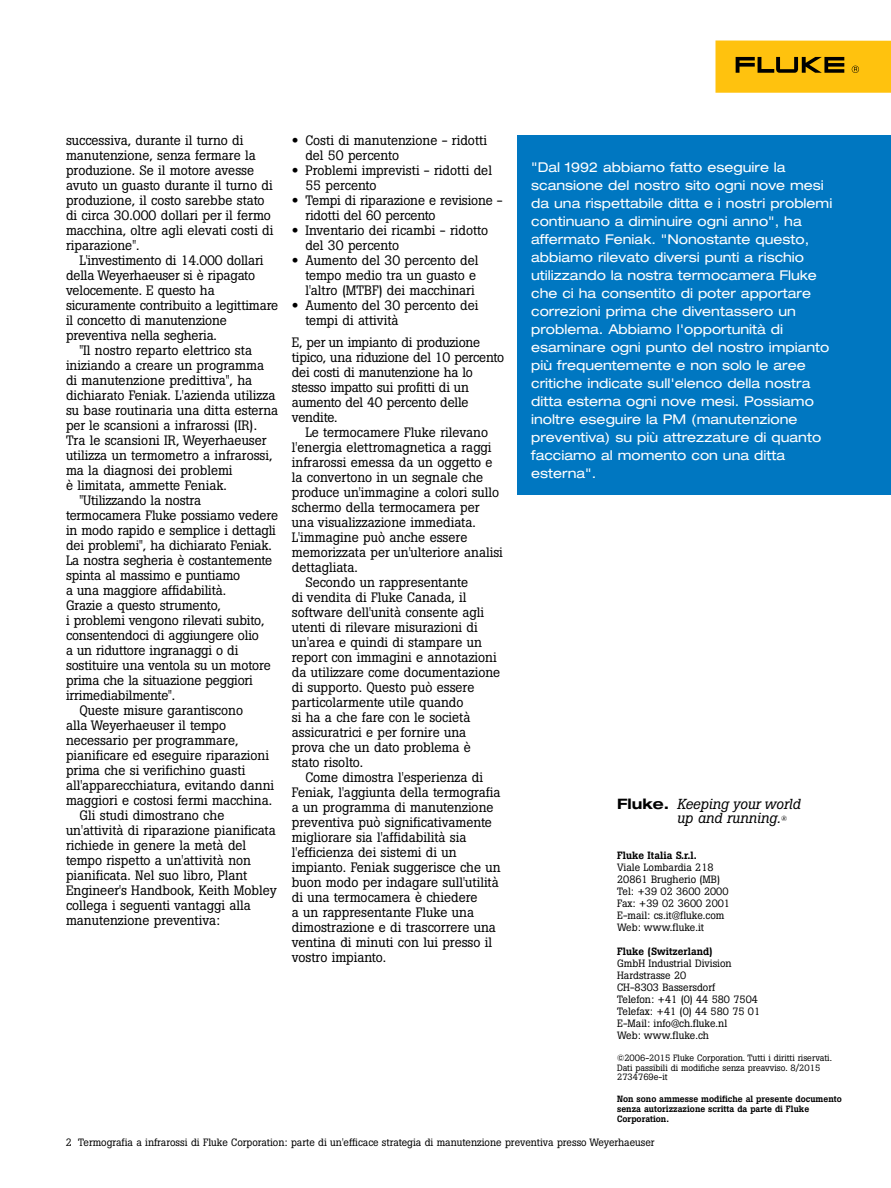
<style>
.page{position:relative;width:891px;height:1188px;background:#fff}
.page>*{position:absolute;margin:0;border:0;box-sizing:border-box;transform-origin:0 0}
.t1{font:italic 14.4px/14.4px "Boton Pro";color:#000}
.t2{font:13.5px/15px "Boton Pro";color:#000}
.t3{font:expanded 13.5px/18px "Helvetica Neue LT Std";color:#fff}
.t4{font:10.5px/12px "Boton Pro";color:#000}
.t5{font:500 10.5px "Boton Pro";color:#000}
.t6{font:9px/9.8px "Boton Pro";color:#000}
.t7{font:500 9px/9.8px "Boton Pro";color:#000}
.s1{font-family:"Helvetica Neue LT Std";font-weight:700;font-stretch:expanded}
.s2{font-family:"Helvetica Neue LT Std";font-weight:700;font-style:normal;font-stretch:expanded}
</style>
<div class="page">
<div style="left:716px;top:40px;width:175px;height:53px;background:#ffc20e"></div>
<svg style="left:736px;top:57px;width:108px;height:16px"></svg>
<svg style="left:852px;top:66px;width:7px;height:7px"></svg>
<div style="left:518px;top:135px;width:373px;height:360px;background:#0077c1"></div>
<p class="t2" style="left:66px;top:133px;width:209px">successiva, durante il turno di manutenzione, senza fermare la produzione. Se il motore avesse avuto un guasto durante il turno di produzione, il costo sarebbe stato di circa 30.000 dollari per il fermo macchina, oltre agli elevati costi di riparazione".</p>
<p class="t2" style="left:80px;top:253px;width:185px">L'investimento di 14.000 dollari</p>
<p class="t2" style="left:66px;top:268px;width:191px">della Weyerhaeuser si è ripagato</p>
<p class="t2" style="left:66px;top:283px;width:150px">velocemente. E questo ha</p>
<p class="t2" style="left:66px;top:298px;width:214px">sicuramente contribuito a legittimare</p>
<p class="t2" style="left:66px;top:313px;width:162px">il concetto di manutenzione</p>
<p class="t2" style="left:66px;top:328px;width:152px">preventiva nella segheria.</p>
<p class="t2" style="left:80px;top:343px;width:174px">"Il nostro reparto elettrico sta</p>
<p class="t2" style="left:66px;top:358px;width:200px">iniziando a creare un programma</p>
<p class="t2" style="left:66px;top:373px;width:188px">di manutenzione predittiva", ha</p>
<p class="t2" style="left:66px;top:388px;width:211px">dichiarato Feniak. L'azienda utilizza</p>
<p class="t2" style="left:66px;top:403px;width:214px">su base routinaria una ditta esterna</p>
<p class="t2" style="left:66px;top:418px;width:193px">per le scansioni a infrarossi (IR).</p>
<p class="t2" style="left:66px;top:433px;width:202px">Tra le scansioni IR, Weyerhaeuser</p>
<p class="t2" style="left:66px;top:448px;width:208px">utilizza un termometro a infrarossi,</p>
<p class="t2" style="left:66px;top:463px;width:168px">ma la diagnosi dei problemi</p>
<p class="t2" style="left:66px;top:478px;width:162px">è limitata, ammette Feniak.</p>
<p class="t2" style="left:80px;top:493px;width:123px">"Utilizzando la nostra</p>
<p class="t2" style="left:66px;top:508px;width:214px">termocamera Fluke possiamo vedere</p>
<p class="t2" style="left:66px;top:523px;width:211px">in modo rapido e semplice i dettagli</p>
<p class="t2" style="left:66px;top:538px;width:207px">dei problemi", ha dichiarato Feniak.</p>
<p class="t2" style="left:66px;top:553px;width:208px">La nostra segheria è costantemente</p>
<p class="t2" style="left:66px;top:568px;width:176px">spinta al massimo e puntiamo</p>
<p class="t2" style="left:66px;top:583px;width:162px">a una maggiore affidabilità.</p>
<p class="t2" style="left:66px;top:598px;width:156px">Grazie a questo strumento,</p>
<p class="t2" style="left:66px;top:613px;width:200px">i problemi vengono rilevati subito,</p>
<p class="t2" style="left:66px;top:628px;width:194px">consentendoci di aggiungere olio</p>
<p class="t2" style="left:66px;top:643px;width:174px">a un riduttore ingranaggi o di</p>
<p class="t2" style="left:66px;top:658px;width:206px">sostituire una ventola su un motore</p>
<p class="t2" style="left:66px;top:673px;width:188px">prima che la situazione peggiori</p>
<p class="t2" style="left:66px;top:688px;width:111px">irrimediabilmente".</p>
<p class="t2" style="left:80px;top:703px;width:165px">Queste misure garantiscono</p>
<p class="t2" style="left:66px;top:718px;width:162px">alla Weyerhaeuser il tempo</p>
<p class="t2" style="left:66px;top:733px;width:174px">necessario per programmare,</p>
<p class="t2" style="left:66px;top:748px;width:205px">pianificare ed eseguire riparazioni</p>
<p class="t2" style="left:66px;top:763px;width:181px">prima che si verifichino guasti</p>
<p class="t2" style="left:66px;top:778px;width:210px">all'apparecchiatura, evitando danni</p>
<p class="t2" style="left:66px;top:793px;width:208px">maggiori e costosi fermi macchina.</p>
<p class="t2" style="left:80px;top:808px;width:146px">Gli studi dimostrano che</p>
<p class="t2" style="left:66px;top:823px;width:211px">un'attività di riparazione pianificata</p>
<p class="t2" style="left:66px;top:838px;width:182px">richiede in genere la metà del</p>
<p class="t2" style="left:66px;top:853px;width:187px">tempo rispetto a un'attività non</p>
<p class="t2" style="left:66px;top:868px;width:183px">pianificata. Nel suo libro, Plant</p>
<p class="t2" style="left:66px;top:883px;width:212px">Engineer's Handbook, Keith Mobley</p>
<p class="t2" style="left:66px;top:898px;width:186px">collega i seguenti vantaggi alla</p>
<p class="t2" style="left:66px;top:913px;width:156px">manutenzione preventiva:</p>
<p class="t2" style="left:305px;top:133px;width:183px;text-indent:-14px"><span class="s1">•</span> Costi di manutenzione - ridotti del 50 percento</p>
<p class="t2" style="left:305px;top:163px;width:188px;text-indent:-14px"><span class="s1">•</span> Problemi imprevisti - ridotti del<br>55 percento</p>
<p class="t2" style="left:305px;top:193px;width:199px;text-indent:-14px"><span class="s1">•</span> Tempi di riparazione e revisione - ridotti del 60 percento</p>
<p class="t2" style="left:305px;top:223px;width:184px;text-indent:-14px"><span class="s1">•</span> Inventario dei ricambi - ridotto del 30 percento</p>
<p class="t2" style="left:305px;top:253px;width:175px;text-indent:-14px"><span class="s1">•</span> Aumento del 30 percento del tempo medio tra un guasto e l'altro (MTBF) dei macchinari</p>
<p class="t2" style="left:305px;top:298px;width:175px;text-indent:-14px"><span class="s1">•</span> Aumento del 30 percento dei tempi di attività</p>
<p class="t2" style="left:292px;top:335px;width:214px">E, per un impianto di produzione tipico, una riduzione del 10 percento dei costi di manutenzione ha lo stesso impatto sui profitti di un aumento del 40 percento delle vendite.</p>
<p class="t2" style="left:305px;top:425px;width:184px">Le termocamere Fluke rilevano</p>
<p class="t2" style="left:292px;top:440px;width:201px">l'energia elettromagnetica a raggi</p>
<p class="t2" style="left:292px;top:455px;width:202px">infrarossi emessa da un oggetto e</p>
<p class="t2" style="left:292px;top:470px;width:193px">la convertono in un segnale che</p>
<p class="t2" style="left:292px;top:485px;width:209px">produce un'immagine a colori sullo</p>
<p class="t2" style="left:292px;top:500px;width:189px">schermo della termocamera per</p>
<p class="t2" style="left:292px;top:515px;width:185px">una visualizzazione immediata.</p>
<p class="t2" style="left:292px;top:530px;width:177px">L'immagine può anche essere</p>
<p class="t2" style="left:292px;top:545px;width:213px">memorizzata per un'ulteriore analisi</p>
<p class="t2" style="left:292px;top:560px;width:68px">dettagliata.</p>
<p class="t2" style="left:305px;top:575px;width:164px">Secondo un rappresentante</p>
<p class="t2" style="left:292px;top:590px;width:176px">di vendita di Fluke Canada, il</p>
<p class="t2" style="left:292px;top:605px;width:194px">software dell'unità consente agli</p>
<p class="t2" style="left:292px;top:620px;width:188px">utenti di rilevare misurazioni di</p>
<p class="t2" style="left:292px;top:635px;width:192px">un'area e quindi di stampare un</p>
<p class="t2" style="left:292px;top:650px;width:206px">report con immagini e annotazioni</p>
<p class="t2" style="left:292px;top:665px;width:210px">da utilizzare come documentazione</p>
<p class="t2" style="left:292px;top:680px;width:184px">di supporto. Questo può essere</p>
<p class="t2" style="left:292px;top:695px;width:173px">particolarmente utile quando</p>
<p class="t2" style="left:292px;top:710px;width:180px">si ha a che fare con le società</p>
<p class="t2" style="left:292px;top:725px;width:176px">assicuratrici e per fornire una</p>
<p class="t2" style="left:292px;top:740px;width:180px">prova che un dato problema è</p>
<p class="t2" style="left:292px;top:755px;width:73px">stato risolto.</p>
<p class="t2" style="left:305px;top:770px;width:179px">Come dimostra l'esperienza di</p>
<p class="t2" style="left:292px;top:785px;width:210px">Feniak, l'aggiunta della termografia</p>
<p class="t2" style="left:292px;top:800px;width:203px">a un programma di manutenzione</p>
<p class="t2" style="left:292px;top:815px;width:202px">preventiva può significativamente</p>
<p class="t2" style="left:292px;top:830px;width:176px">migliorare sia l'affidabilità sia</p>
<p class="t2" style="left:292px;top:845px;width:166px">l'efficienza dei sistemi di un</p>
<p class="t2" style="left:292px;top:860px;width:210px">impianto. Feniak suggerisce che un</p>
<p class="t2" style="left:292px;top:875px;width:209px">buon modo per indagare sull'utilità</p>
<p class="t2" style="left:292px;top:890px;width:187px">di una termocamera è chiedere</p>
<p class="t2" style="left:292px;top:905px;width:184px">a un rappresentante Fluke una</p>
<p class="t2" style="left:292px;top:920px;width:206px">dimostrazione e di trascorrere una</p>
<p class="t2" style="left:292px;top:935px;width:202px">ventina di minuti con lui presso il</p>
<p class="t2" style="left:292px;top:950px;width:96px">vostro impianto.</p>
<p class="t3" style="left:531px;top:158px;width:303px">"Dal 1992 abbiamo fatto eseguire la scansione del nostro sito ogni nove mesi da una rispettabile ditta e i nostri problemi continuano a diminuire ogni anno", ha affermato Feniak. "Nonostante questo, abbiamo rilevato diversi punti a rischio utilizzando la nostra termocamera Fluke che ci ha consentito di poter apportare correzioni prima che diventassero un problema. Abbiamo l'opportunità di esaminare ogni punto del nostro impianto più frequentemente e non solo le aree critiche indicate sull'elenco della nostra ditta esterna ogni nove mesi. Possiamo inoltre eseguire la PM (manutenzione preventiva) su più attrezzature di quanto facciamo al momento con una ditta esterna".</p>
<p class="t1" style="left:677px;top:797px;width:125px;text-indent:-60px"><span class="s2">Fluke.</span> Keeping your world up and running.<sup>®</sup></p>
<p class="t5" style="left:617px;top:849px;width:81px">Fluke Italia S.r.l.</p>
<p class="t4" style="left:617px;top:861px;width:114px">Viale Lombardia 218<br>20861 Brugherio (MB)<br>Tel: +39 02 3600 2000<br>Fax: +39 02 3600 2001<br>E-mail: cs.it@fluke.com<br>Web: www.fluke.it</p>
<p class="t5" style="left:617px;top:945px;width:97px">Fluke (Switzerland)</p>
<p class="t4" style="left:617px;top:957px;width:145px">GmbH Industrial Division<br>Hardstrasse 20<br>CH-8303 Bassersdorf<br>Telefon: +41 (0) 44 580 7504<br>Telefax: +41 (0) 44 580 75 01<br>E-Mail: info@ch.fluke.nl<br>Web: www.fluke.ch</p>
<p class="t6" style="left:617px;top:1053px;width:216px">©2006-2015 Fluke Corporation. Tutti i diritti riservati.<br>Dati passibili di modifiche senza preavviso. 8/2015<br>2734769e-it</p>
<p class="t7" style="left:617px;top:1094px;width:226px">Non sono ammesse modifiche al presente documento senza autorizzazione scritta da parte di Fluke<br>Corporation.</p>
<p class="t4" style="left:66px;top:1137px;width:590px">2 Termografia a infrarossi di Fluke Corporation: parte di un'efficace strategia di manutenzione preventiva presso Weyerhaeuser</p>
</div>
